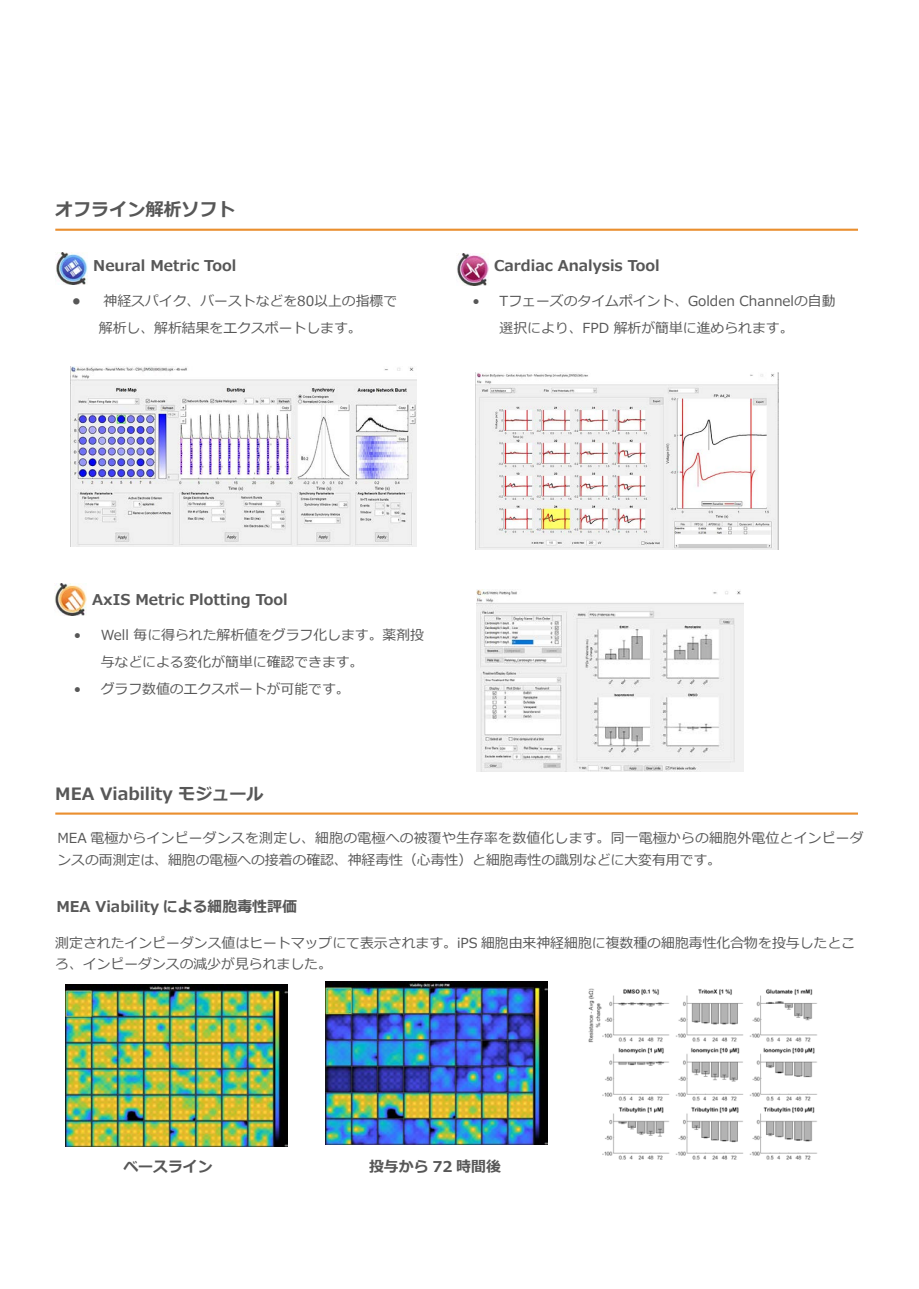
<style>
.page{position:relative;width:919px;height:1289px;background:#fff}
.page>*{position:absolute;margin:0;border:0;box-sizing:border-box;transform-origin:0 0}
.t1{font:700 18px "Meiryo";color:#575757}
.t2{font:700 16.95px "Meiryo";color:#575757}
.t3{font:700 14.85px "Meiryo";color:#575757}
.t4{font:13.8px/27px "Meiryo";color:#575757}
.t5{font:13.8px/21.3px "Meiryo";letter-spacing:.02em;color:#575757}
.s1{font-weight:700}
</style>
<div class="page">
<img style="left:65px;top:984px;width:222px;height:162px">
<img style="left:325px;top:981px;width:222px;height:163px">
<img style="left:588px;top:988px;width:229px;height:171px">
<img style="left:70px;top:367px;width:347px;height:179px">
<img style="left:475px;top:372px;width:303px;height:178px">
<hr style="left:55px;top:812px;width:802px;height:2px;background:#ea8f2f">
<hr style="left:55px;top:229px;width:802px;height:2px;background:#ea8f2f">
<img style="left:476px;top:589px;width:267px;height:182px">
<img style="left:55px;top:584px;width:31px;height:32px">
<img style="left:456px;top:253px;width:32px;height:32px">
<img style="left:56px;top:252px;width:31px;height:32px">
<h1 class="t1" style="left:55px;top:196px;width:182px">オフライン解析ソフト</h1>
<p class="t3" style="left:93px;top:255px;width:144px">Neural Metric Tool</p>
<p class="t4" style="left:99px;top:288px;width:300px;text-indent:-27px"><span class="s1">•</span> 神経スパイク、バーストなどを80以上の指標で解析し、解析結果をエクスポートします。</p>
<p class="t3" style="left:494px;top:255px;width:167px">Cardiac Analysis Tool</p>
<p class="t4" style="left:499px;top:288px;width:337px;text-indent:-27px">• Tフェーズのタイムポイント、Golden Channelの自動選択により、FPD 解析が簡単に進められます。</p>
<p class="t3" style="left:92px;top:589px;width:197px">AxIS Metric Plotting Tool</p>
<p class="t4" style="left:101px;top:622px;width:325px;text-indent:-27px">• Well 毎に得られた解析値をグラフ化します。薬剤投与などによる変化が簡単に確認できます。</p>
<p class="t4" style="left:74px;top:676px;width:277px">• グラフ数値のエクスポートが可能です。</p>
<p class="t2" style="left:55px;top:781px;width:210px">MEA Viability モジュール</p>
<p class="t5" style="left:57px;top:828px;width:807px">MEA 電極からインピーダンスを測定し、細胞の電極への被覆や生存率を数値化します。同一電極からの細胞外電位とインピーダンスの両測定は、細胞の電極への接着の確認、神経毒性（心毒性）と細胞毒性の識別などに大変有用です。</p>
<p class="t3" style="left:56px;top:896px;width:242px">MEA Viability による細胞毒性評価</p>
<p class="t4" style="left:55px;top:932px;width:801px;line-height:21.3px">測定されたインピーダンス値はヒートマップにて表示されます。iPS 細胞由来神経細胞に複数種の細胞毒性化合物を投与したところ、インピーダンスの減少が見られました。</p>
<p class="t3" style="left:123px;top:1156px;width:91px">ベースライン</p>
<p class="t3" style="left:369px;top:1156px;width:133px">投与から 72 時間後</p>
</div>
